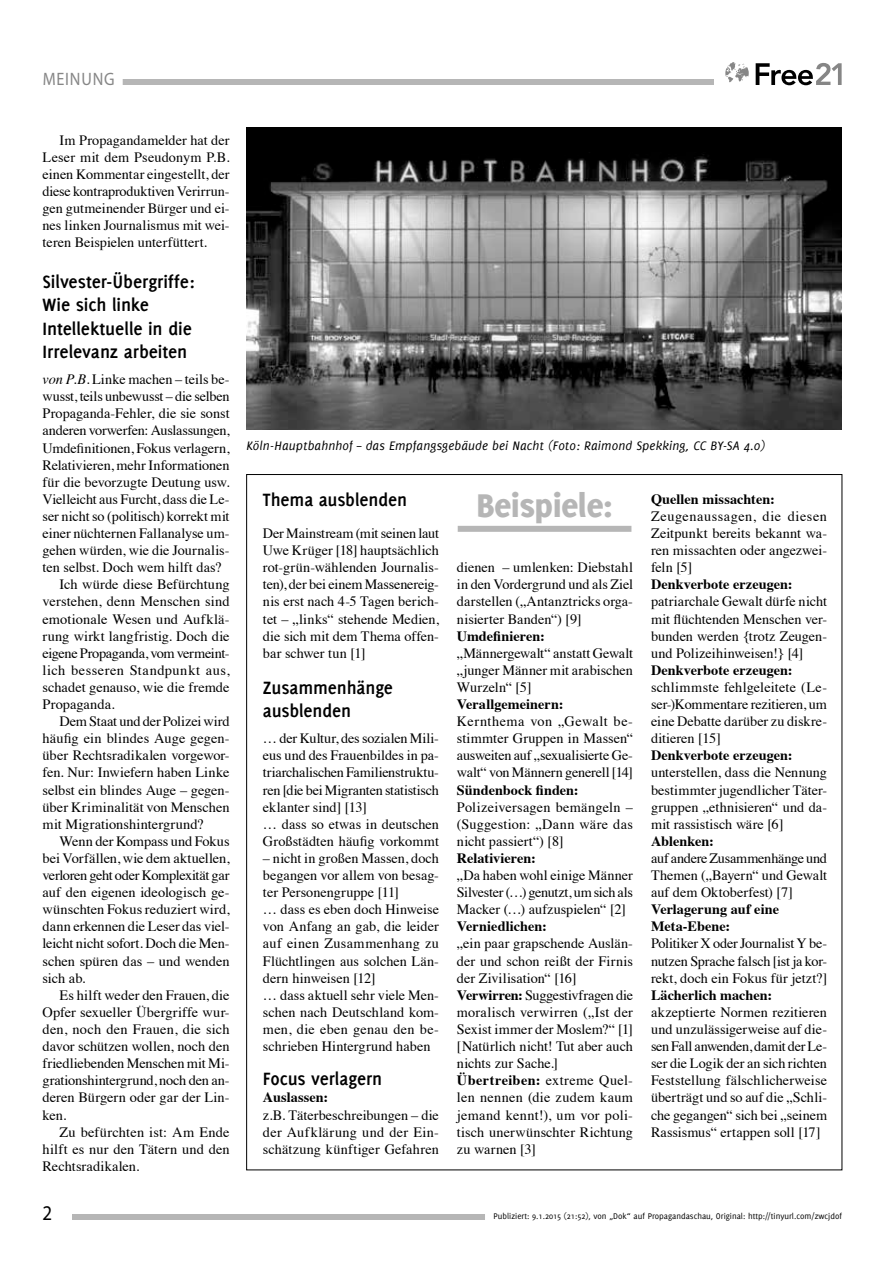
<style>
.page{position:relative;width:893px;height:1263px;background:#fff}
.page>*{position:absolute;margin:0;border:0;box-sizing:border-box;transform-origin:0 0}
.t1{font:800 36px "Delicious";color:#b6b6b6}
.t2{font:21px "Myriad Pro";color:#000;scale:.9 1}
.t3{font:700 19.5px/23.4px "Delicious";letter-spacing:-.005em;color:#000}
.t4{font:18px "Myriad Pro";letter-spacing:.05em;color:#868686;scale:.9 1}
.t5{font:14.25px/17.1px "Times";color:#000;text-align:justify}
.t6{font:700 14.25px/17.1px "Times";color:#000}
.t7{font:14.25px "Times";letter-spacing:-.025em;color:#000}
.t8{font:14.25px "Times";letter-spacing:-.02em;color:#000}
.t9{font:14.25px "Times";letter-spacing:.03em;color:#000}
.t10{font:italic 13.5px "Delicious";letter-spacing:.01em;color:#000}
.t11{font:9px "Delicious";color:#000}
.s1{font-style:italic}
.s2{font-weight:700}
</style>
<div class="page">
<div style="left:72px;top:1214px;width:766px;height:6px;background:#b6b6b6"></div>
<div style="left:43px;top:79px;width:671px;height:6px;background:#b6b6b6"></div>
<div style="left:485px;top:1211px;width:365px;height:12px;background:#fff"></div>
<div style="left:34px;top:74px;width:89px;height:15px;background:#fff"></div>
<svg style="left:756px;top:63px;width:86px;height:22px"></svg>
<svg style="left:725px;top:62px;width:24px;height:20px"></svg>
<img style="left:247px;top:128px;width:595px;height:301px">
<div style="left:458px;top:526px;width:173px;height:6px;background:#b6b6b6"></div>
<p class="t4" style="left:43px;top:68px;width:81px">MEINUNG</p>
<p class="t5" style="left:43px;top:130px;width:189px;text-indent:17px">Im Propagandamelder hat der Leser mit dem Pseudonym P.B. einen Kommentar eingestellt, der diese kontraproduktiven Verirrun&shy;gen gutmeinender Bürger und ei&shy;nes linken Journalismus mit wei&shy;teren Beispielen unterfüttert.</p>
<h3 class="t3" style="left:43px;top:269px;width:154px">Silvester-Übergriffe:<br>Wie sich linke<br>Intellektuelle in die<br>Irrelevanz arbeiten</h3>
<p class="t5" style="left:43px;top:370px;width:189px"><span class="s1">von P.B.</span> Linke machen – teils be-</p>
<p class="t5" style="left:43px;top:387px;width:189px">wusst, teils unbewusst – die selben</p>
<p class="t5" style="left:43px;top:404px;width:189px">Propaganda-Fehler, die sie sonst</p>
<p class="t8" style="left:43px;top:417px;width:189px">anderen vorwerfen: Auslassungen,</p>
<p class="t5" style="left:43px;top:438px;width:189px">Umdefinitionen, Fokus verlagern,</p>
<p class="t5" style="left:43px;top:455px;width:189px">Relativieren, mehr Informationen</p>
<p class="t5" style="left:43px;top:472px;width:189px">für die bevorzugte Deutung usw.</p>
<p class="t5" style="left:43px;top:489px;width:189px">Vielleicht aus Furcht, dass die Le-</p>
<p class="t5" style="left:43px;top:506px;width:189px">ser nicht so (politisch) korrekt mit</p>
<p class="t5" style="left:43px;top:523px;width:189px">einer nüchternen Fallanalyse um-</p>
<p class="t5" style="left:43px;top:541px;width:189px">gehen würden, wie die Journalis-</p>
<p class="t5" style="left:43px;top:558px;width:180px">ten selbst. Doch wem hilft das?</p>
<p class="t5" style="left:60px;top:575px;width:172px">Ich würde diese Befürchtung</p>
<p class="t5" style="left:43px;top:592px;width:189px">verstehen, denn Menschen sind</p>
<p class="t5" style="left:43px;top:609px;width:189px">emotionale Wesen und Aufklä-</p>
<p class="t5" style="left:43px;top:626px;width:189px">rung wirkt langfristig. Doch die</p>
<p class="t7" style="left:43px;top:640px;width:189px">eigene Propaganda, vom vermeint-</p>
<p class="t9" style="left:43px;top:657px;width:189px">lich besseren Standpunkt aus,</p>
<p class="t5" style="left:43px;top:677px;width:189px">schadet genauso, wie die fremde</p>
<p class="t5" style="left:43px;top:694px;width:74px">Propaganda.</p>
<p class="t5" style="left:60px;top:712px;width:172px">Dem Staat und der Polizei wird</p>
<p class="t5" style="left:43px;top:729px;width:189px">häufig ein blindes Auge gegen-</p>
<p class="t5" style="left:43px;top:746px;width:189px">über Rechtsradikalen vorgewor-</p>
<p class="t5" style="left:43px;top:763px;width:189px">fen. Nur: Inwiefern haben Linke</p>
<p class="t5" style="left:43px;top:780px;width:189px">selbst ein blindes Auge – gegen-</p>
<p class="t5" style="left:43px;top:797px;width:189px">über Kriminalität von Menschen</p>
<p class="t5" style="left:43px;top:814px;width:163px">mit Migrationshintergrund?</p>
<p class="t5" style="left:60px;top:831px;width:172px">Wenn der Kompass und Fokus</p>
<p class="t5" style="left:43px;top:848px;width:189px">bei Vorfällen, wie dem aktuellen,</p>
<p class="t7" style="left:43px;top:862px;width:189px">verloren geht oder Komplexität gar</p>
<p class="t5" style="left:43px;top:883px;width:189px">auf den eigenen ideologisch ge-</p>
<p class="t5" style="left:43px;top:900px;width:189px">wünschten Fokus reduziert wird,</p>
<p class="t5" style="left:43px;top:917px;width:189px">dann erkennen die Leser das viel-</p>
<p class="t5" style="left:43px;top:934px;width:189px">leicht nicht sofort. Doch die Men-</p>
<p class="t5" style="left:43px;top:951px;width:189px">schen spüren das – und wenden</p>
<p class="t5" style="left:43px;top:968px;width:45px">sich ab.</p>
<p class="t5" style="left:60px;top:985px;width:172px">Es hilft weder den Frauen, die</p>
<p class="t5" style="left:43px;top:1002px;width:189px">Opfer sexueller Übergriffe wur-</p>
<p class="t5" style="left:43px;top:1019px;width:189px">den, noch den Frauen, die sich</p>
<p class="t5" style="left:43px;top:1036px;width:189px">davor schützen wollen, noch den</p>
<p class="t5" style="left:43px;top:1054px;width:189px">friedliebenden Menschen mit Mi-</p>
<p class="t5" style="left:43px;top:1071px;width:189px">grationshintergrund, noch den an-</p>
<p class="t5" style="left:43px;top:1088px;width:189px">deren Bürgern oder gar der Lin-</p>
<p class="t5" style="left:43px;top:1105px;width:25px">ken.</p>
<p class="t5" style="left:60px;top:1122px;width:172px">Zu befürchten ist: Am Ende</p>
<p class="t5" style="left:43px;top:1139px;width:189px">hilft es nur den Tätern und den</p>
<p class="t5" style="left:43px;top:1156px;width:98px">Rechtsradikalen.</p>
<p class="t10" style="left:247px;top:438px;width:520px">Köln-Hauptbahnhof – das Empfangsgebäude bei Nacht (Foto: Raimond Spekking, CC BY-SA 4.0)</p>
<h3 class="t3" style="left:263px;top:487px;width:146px">Thema ausblenden</h3>
<p class="t5" style="left:263px;top:523px;width:178px">Der Mainstream (mit seinen laut Uwe Krüger [18] hauptsächlich rot-grün-wählenden Journalis&shy;ten), der bei einem Massenereig&shy;nis erst nach 4-5 Tagen berich&shy;tet – „links“ stehende Medien, die sich mit dem Thema offen&shy;bar schwer tun [1]</p>
<h3 class="t3" style="left:263px;top:676px;width:132px">Zusammenhänge ausblenden</h3>
<p class="t5" style="left:263px;top:729px;width:178px;text-align:left">… der Kultur, des sozialen Mili&shy;eus und des Frauenbildes in pa&shy;triarchalischen Familienstruktu&shy;ren [die bei Migranten statistisch eklanter sind] [13]<br>… dass so etwas in deutschen<br>Großstädten häufig vorkommt</p>
<p class="t5" style="left:263px;top:848px;width:178px;text-align:left">– nicht in großen Massen, doch begangen vor allem von besag&shy;ter Personengruppe [11]<br>… dass es eben doch Hinweise von Anfang an gab, die leider auf einen Zusammenhang zu<br>Flüchtlingen aus solchen Län&shy;dern hinweisen [12]<br>… dass aktuell sehr viele Men&shy;schen nach Deutschland kom&shy;men, die eben genau den be&shy;schrieben Hintergrund haben</p>
<h3 class="t3" style="left:263px;top:1066px;width:121px">Focus verlagern</h3>
<p class="t6" style="left:263px;top:1087px;width:67px">Auslassen:</p>
<p class="t5" style="left:263px;top:1105px;width:178px">z.B. Täterbeschreibungen – die der Aufklärung und der Ein&shy;schätzung künftiger Gefahren</p>
<h1 class="t1" style="left:476px;top:485px;width:138px">Beispiele:</h1>
<p class="t6" style="left:651px;top:489px;width:125px">Quellen missachten:</p>
<p class="t5" style="left:651px;top:506px;width:178px">Zeugenaussagen, die diesen Zeitpunkt bereits bekannt wa&shy;ren missachten oder angezwei&shy;feln [5]</p>
<p class="t6" style="left:651px;top:574px;width:143px">Denkverbote erzeugen:</p>
<p class="t5" style="left:651px;top:592px;width:178px">patriarchale Gewalt dürfe nicht mit flüchtenden Menschen ver&shy;bunden werden {trotz Zeugen&shy;und Polizeihinweisen!} [4]</p>
<p class="t6" style="left:651px;top:660px;width:143px">Denkverbote erzeugen:</p>
<p class="t5" style="left:651px;top:677px;width:178px">schlimmste fehlgeleitete (Le&shy;ser-)Kommentare rezitieren, um eine Debatte darüber zu diskre&shy;ditieren [15]</p>
<p class="t6" style="left:651px;top:745px;width:143px">Denkverbote erzeugen:</p>
<p class="t5" style="left:651px;top:763px;width:178px">unterstellen, dass die Nennung bestimmter jugendlicher Täter&shy;gruppen „ethnisieren“ und da&shy;mit rassistisch wäre [6]</p>
<p class="t6" style="left:651px;top:831px;width:64px">Ablenken:</p>
<p class="t5" style="left:651px;top:848px;width:178px">auf andere Zusammenhänge und Themen („Bayern“ und Gewalt auf dem Oktoberfest) [7]</p>
<p class="t6" style="left:651px;top:899px;width:130px">Verlagerung auf eine<br>Meta-Ebene:</p>
<p class="t5" style="left:651px;top:934px;width:178px">Politiker X oder Journalist Y be&shy;nutzen Sprache falsch [ist ja kor&shy;rekt, doch ein Fokus für jetzt?]</p>
<p class="t6" style="left:651px;top:985px;width:123px">Lächerlich machen:</p>
<p class="t5" style="left:651px;top:1002px;width:178px">akzeptierte Normen rezitieren und unzulässigerweise auf die&shy;sen Fall anwenden, damit der Le&shy;ser die Logik der an sich richten Feststellung fälschlicherweise überträgt und so auf die „Schli&shy;che gegangen“ sich bei „seinem Rassismus“ ertappen soll [17]</p>
<p class="t5" style="left:457px;top:558px;width:178px">dienen – umlenken: Diebstahl in den Vordergrund und als Ziel darstellen („Antanztricks orga&shy;nisierter Banden“) [9]</p>
<p class="t6" style="left:457px;top:626px;width:90px">Umdefinieren:</p>
<p class="t5" style="left:457px;top:643px;width:178px">„Männergewalt“ anstatt Gewalt „junger Männer mit arabischen Wurzeln“ [5]</p>
<p class="t6" style="left:457px;top:694px;width:108px">Verallgemeinern:</p>
<p class="t5" style="left:457px;top:712px;width:178px">Kernthema von „Gewalt be&shy;stimmter Gruppen in Massen“ ausweiten auf „sexualisierte Ge&shy;walt“ von Männern generell [14]</p>
<p class="t6" style="left:457px;top:780px;width:123px">Sündenbock finden:</p>
<p class="t5" style="left:457px;top:797px;width:178px">Polizeiversagen bemängeln – (Suggestion: „Dann wäre das nicht passiert“) [8]</p>
<p class="t6" style="left:457px;top:848px;width:80px">Relativieren:</p>
<p class="t5" style="left:457px;top:865px;width:178px">„Da haben wohl einige Männer Silvester (…) genutzt, um sich als Macker (…) aufzuspielen“ [2]</p>
<p class="t6" style="left:457px;top:916px;width:91px">Verniedlichen:</p>
<p class="t5" style="left:457px;top:934px;width:178px;text-align:left">„ein paar grapschende Auslän&shy;der und schon reißt der Firnis der Zivilisation“ [16]<br><span class="s2">Verwirren:</span> Suggestivfragen die moralisch verwirren („Ist der<br>Sexist immer der Moslem?“ [1] [Natürlich nicht! Tut aber auch nichts zur Sache.]<br><span class="s2">Übertreiben:</span> extreme Quel&shy;len nennen (die zudem kaum jemand kennt!), um vor poli&shy;tisch unerwünschter Richtung zu warnen [3]</p>
<h2 class="t2" style="left:43px;top:1200px;width:12px">2</h2>
<p class="t11" style="left:493px;top:1211px;width:350px">Publiziert: 9.1.2015 (21:52), von „Dok“ auf Propagandaschau, Original: http://tinyurl.com/zwcjdof</p>
</div>
